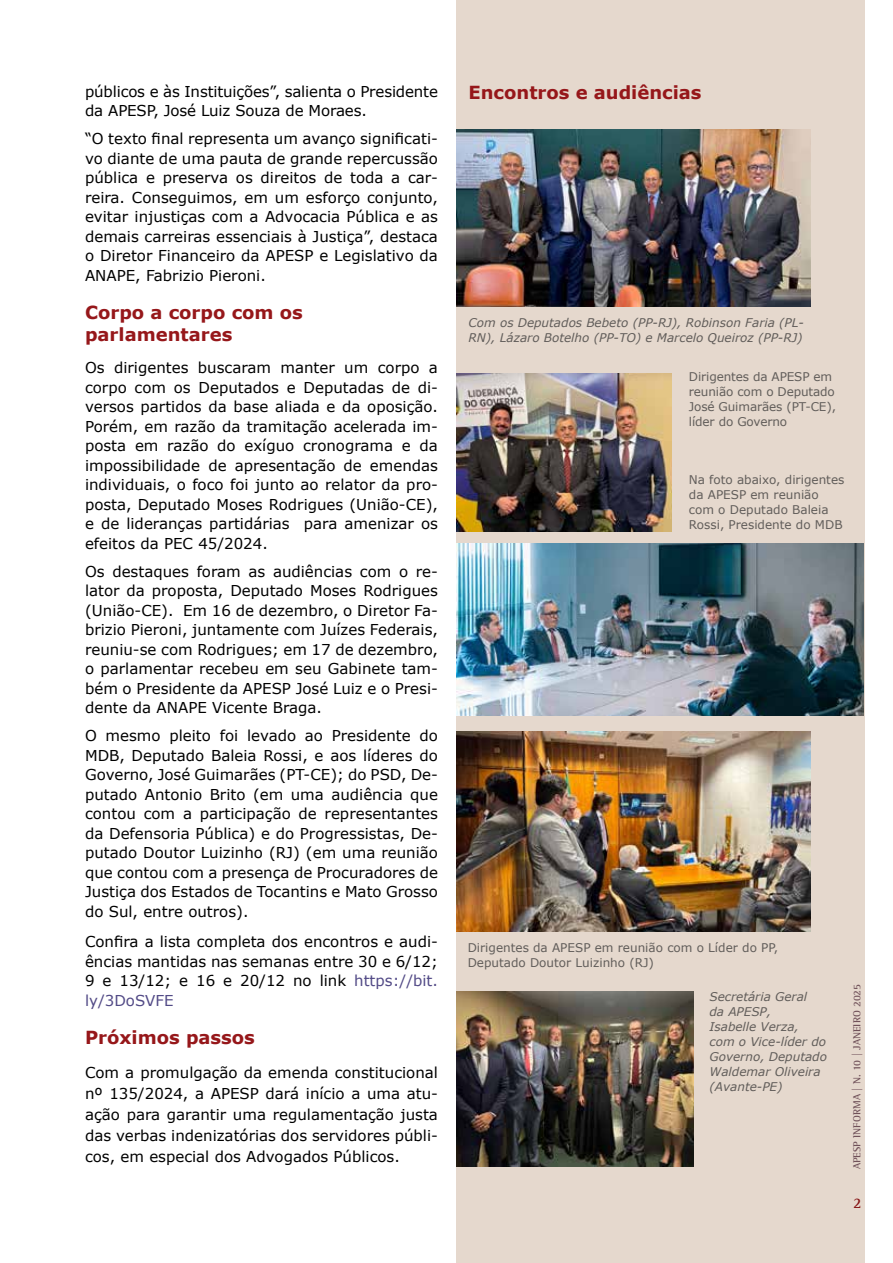
<style>
.page{position:relative;width:893px;height:1263px;background:#fff}
.page>*{position:absolute;margin:0;border:0;box-sizing:border-box;transform-origin:0 0}
.t1{font:700 18px/21.6px "Verdana";color:#96171a}
.t2{font:15px/19.5px "Verdana";color:#000;text-align:justify}
.t3{font:700 15px "Rotis Semi Serif Std";color:#96171a}
.t4{font:12px/15px "Verdana";color:#6d6e71}
.t5{font:italic 12px/15px "Verdana";color:#6d6e71}
.t6{font:700 10.5px "Rotis Semi Serif Std";letter-spacing:-.005em;color:#7d606f}
.s1{color:#524a86}
</style>
<div class="page">
<div style="left:456px;top:0;width:408px;height:1263px;background:#e5d8cd"></div>
<img style="left:456px;top:544px;width:408px;height:172px">
<img style="left:456px;top:129px;width:354px;height:177px">
<img style="left:456px;top:732px;width:355px;height:199px">
<img style="left:456px;top:374px;width:216px;height:157px">
<img style="left:456px;top:992px;width:238px;height:175px">
<p class="t2" style="left:85px;top:81px;width:354px">públicos e às Instituições”, salienta o Presidente da APESP, José Luiz Souza de Moraes.</p>
<p class="t2" style="left:85px;top:129px;width:354px">“O texto final representa um avanço significati&shy;vo diante de uma pauta de grande repercussão pública e preserva os direitos de toda a car&shy;reira. Conseguimos, em um esforço conjunto, evitar injustiças com a Advocacia Pública e as demais carreiras essenciais à Justiça”, destaca o Diretor Financeiro da APESP e Legislativo da ANAPE, Fabrizio Pieroni.</p>
<p class="t1" style="left:85px;top:301px;width:219px">Corpo a corpo com os parlamentares</p>
<p class="t2" style="left:85px;top:358px;width:354px">Os dirigentes buscaram manter um corpo a corpo com os Deputados e Deputadas de di&shy;versos partidos da base aliada e da oposição.<br>Porém, em razão da tramitação acelerada im&shy;posta em razão do exíguo cronograma e da impossibilidade de apresentação de emendas individuais, o foco foi junto ao relator da pro&shy;posta, Deputado Moses Rodrigues (União-CE), e de lideranças partidárias para amenizar os efeitos da PEC 45/2024.</p>
<p class="t2" style="left:85px;top:561px;width:354px">Os destaques foram as audiências com o re&shy;lator da proposta, Deputado Moses Rodrigues (União-CE). Em 16 de dezembro, o Diretor Fa&shy;brizio Pieroni, juntamente com Juízes Federais, reuniu-se com Rodrigues; em 17 de dezembro, o parlamentar recebeu em seu Gabinete tam&shy;bém o Presidente da APESP José Luiz e o Presi&shy;dente da ANAPE Vicente Braga.</p>
<p class="t2" style="left:85px;top:726px;width:354px">O mesmo pleito foi levado ao Presidente do MDB, Deputado Baleia Rossi, e aos líderes do Governo, José Guimarães (PT-CE); do PSD, De&shy;putado Antonio Brito (em uma audiência que contou com a participação de representantes da Defensoria Pública) e do Progressistas, De&shy;putado Doutor Luizinho (RJ) (em uma reunião que contou com a presença de Procuradores de Justiça dos Estados de Tocantins e Mato Grosso do Sul, entre outros).</p>
<p class="t2" style="left:85px;top:932px;width:354px">Confira a lista completa dos encontros e audi&shy;ências mantidas nas semanas entre 30 e 6/12; 9 e 13/12; e 16 e 20/12 no link <span class="s1">https://bit. ly/3DoSVFE</span></p>
<p class="t1" style="left:85px;top:1027px;width:171px">Próximos passos</p>
<p class="t2" style="left:85px;top:1062px;width:354px;line-height:21px">Com a promulgação da emenda constitucional nº 135/2024, a APESP dará início a uma atu&shy;ação para garantir uma regulamentação justa das verbas indenizatórias dos servidores públi&shy;cos, em especial dos Advogados Públicos.</p>
<p class="t1" style="left:468px;top:81px;width:235px">Encontros e audiências</p>
<p class="t5" style="left:468px;top:315px;width:337px">Com os Deputados Bebeto (PP-RJ), Robinson Faria (PL-<br>RN), Lázaro Botelho (PP-TO) e Marcelo Queiroz (PP-RJ)</p>
<p class="t4" style="left:689px;top:369px;width:149px">Dirigentes da APESP em reunião com o Deputado<br>José Guimarães (PT-CE), líder do Governo</p>
<p class="t4" style="left:689px;top:472px;width:157px">Na foto abaixo, dirigentes da APESP em reunião com o Deputado Baleia<br>Rossi, Presidente do MDB</p>
<p class="t4" style="left:468px;top:940px;width:312px">Dirigentes da APESP em reunião com o Líder do PP,<br>Deputado Doutor Luizinho (RJ)</p>
<p class="t5" style="left:709px;top:989px;width:119px">Secretária Geral<br>da APESP,<br>Isabelle Verza, com o Vice-líder do<br>Governo, Deputado<br>Waldemar Oliveira (Avante-PE)</p>
<p class="t6" style="left:851px;top:1169px;width:187px;rotate:-90deg">Apesp informa | n. 10 | janeiro 2025</p>
<p class="t3" style="left:853px;top:1194px;width:10px">2</p>
</div>
